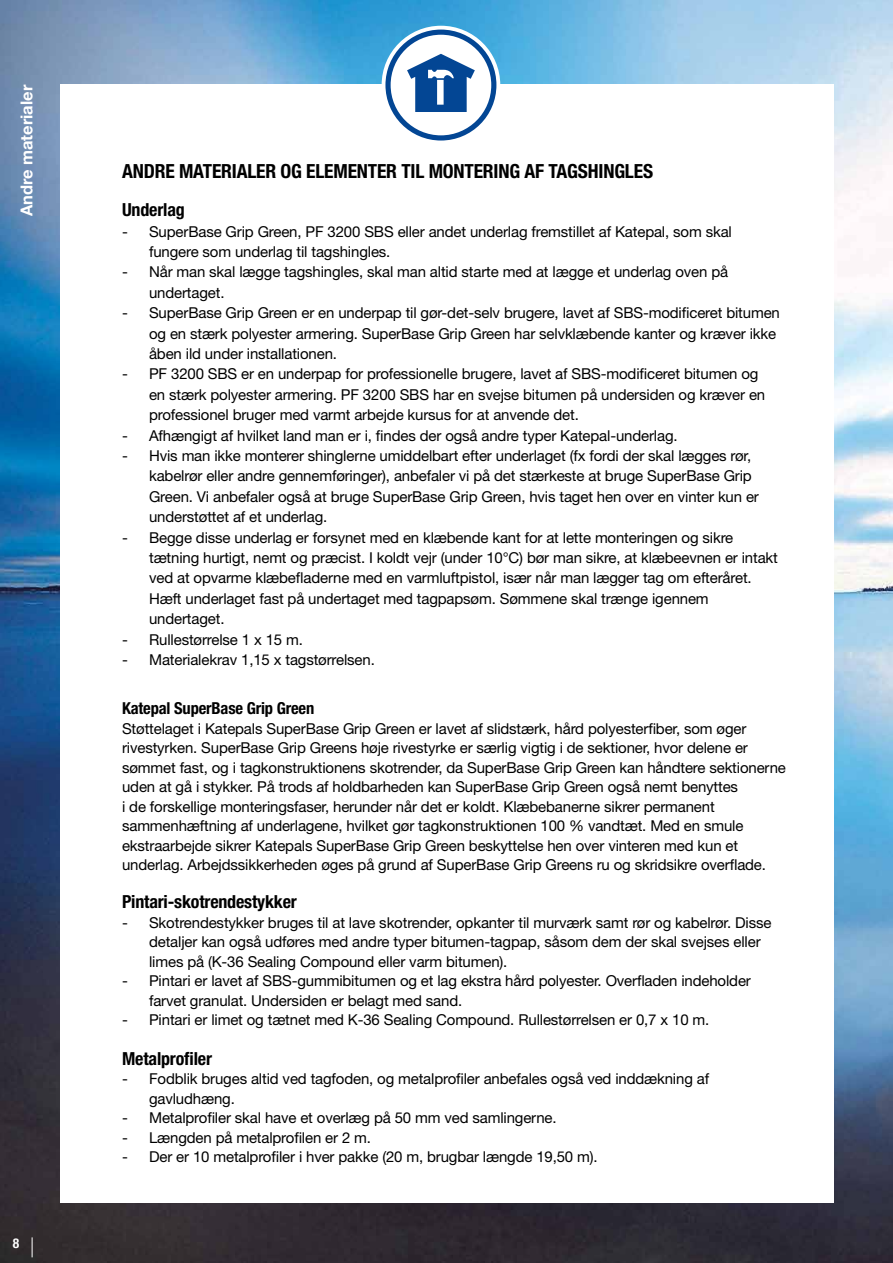
<style>
.page{position:relative;width:893px;height:1263px;background:#fff}
.page>*{position:absolute;margin:0;border:0;box-sizing:border-box;transform-origin:0 0}
.t1{font:700 condensed 19.5px "Helvetica Neue LT Std";letter-spacing:-.01em;color:#000}
.t2{font:700 condensed 18px "Helvetica Neue LT Std";letter-spacing:-.01em;color:#000}
.t3{font:700 condensed 16.5px "Helvetica Neue LT Std";letter-spacing:-.01em;color:#000}
.t4{font:700 16.5px "Helvetica Neue LT Std";color:#fff}
.t5{font:15px/20.4px "Helvetica Neue LT Std";letter-spacing:-.01em;color:#000}
.t6{font:700 condensed 13.5px "Helvetica Neue LT Std";color:#fff}
</style>
<div class="page">
<img style="left:0;top:0;width:893px;height:1263px">
<div style="left:60px;top:85px;width:774px;height:1118px;background:#fff"></div>
<div style="left:382px;top:26px;width:118px;height:118px;background:#fff;border-radius:50%"></div>
<svg style="left:385px;top:30px;width:111px;height:111px"></svg>
<svg style="left:32px;top:1237px;width:1px;height:20px"></svg>
<p class="t4" style="left:17px;top:216px;width:133px;rotate:-90deg">Andre materialer</p>
<p class="t6" style="left:13px;top:1235px;width:8px">8</p>
<h1 class="t1" style="left:122px;top:159px;width:532px">ANDRE MATERIALER OG ELEMENTER TIL MONTERING AF TAGSHINGLES</h1>
<p class="t2" style="left:122px;top:199px;width:64px">Underlag</p>
<p class="t5" style="left:149px;top:221px;width:584px;text-indent:-27px">- SuperBase Grip Green, PF 3200 SBS eller andet underlag fremstillet af Katepal, som skal fungere som underlag til tagshingles.</p>
<p class="t5" style="left:149px;top:261px;width:581px;text-indent:-27px">- Når man skal lægge tagshingles, skal man altid starte med at lægge et underlag oven på undertaget.</p>
<p class="t5" style="left:149px;top:302px;width:632px;text-indent:-27px">- SuperBase Grip Green er en underpap til gør-det-selv brugere, lavet af SBS-modificeret bitumen og en stærk polyester armering. SuperBase Grip Green har selvklæbende kanter og kræver ikke åben ild under installationen.</p>
<p class="t5" style="left:149px;top:363px;width:618px;text-indent:-27px">- PF 3200 SBS er en underpap for professionelle brugere, lavet af SBS-modificeret bitumen og en stærk polyester armering. PF 3200 SBS har en svejse bitumen på undersiden og kræver en professionel bruger med varmt arbejde kursus for at anvende det.</p>
<p class="t5" style="left:122px;top:425px;width:555px">- Afhængigt af hvilket land man er i, findes der også andre typer Katepal-underlag.</p>
<p class="t5" style="left:149px;top:445px;width:611px;text-indent:-27px">- Hvis man ikke monterer shinglerne umiddelbart efter underlaget (fx fordi der skal lægges rør, kabelrør eller andre gennemføringer), anbefaler vi på det stærkeste at bruge SuperBase Grip Green. Vi anbefaler også at bruge SuperBase Grip Green, hvis taget hen over en vinter kun er understøttet af et underlag.</p>
<p class="t5" style="left:149px;top:527px;width:630px;text-indent:-27px">- Begge disse underlag er forsynet med en klæbende kant for at lette monteringen og sikre tætning hurtigt, nemt og præcist. I koldt vejr (under 10°C) bør man sikre, at klæbeevnen er intakt ved at opvarme klæbefladerne med en varmluftpistol, især når man lægger tag om efteråret.<br>Hæft underlaget fast på undertaget med tagpapsøm. Sømmene skal trænge igennem undertaget.</p>
<p class="t5" style="left:122px;top:629px;width:180px">- Rullestørrelse 1 x 15 m.</p>
<p class="t5" style="left:122px;top:649px;width:252px">- Materialekrav 1,15 x tagstørrelsen.</p>
<p class="t3" style="left:122px;top:698px;width:194px">Katepal SuperBase Grip Green</p>
<p class="t5" style="left:122px;top:718px;width:665px;line-height:19.5px">Støttelaget i Katepals SuperBase Grip Green er lavet af slidstærk, hård polyesterfiber, som øger rivestyrken. SuperBase Grip Greens høje rivestyrke er særlig vigtig i de sektioner, hvor delene er sømmet fast, og i tagkonstruktionens skotrender, da SuperBase Grip Green kan håndtere sektionerne uden at gå i stykker. På trods af holdbarheden kan SuperBase Grip Green også nemt benyttes<br>i de forskellige monteringsfaser, herunder når det er koldt. Klæbebanerne sikrer permanent sammenhæftning af underlagene, hvilket gør tagkonstruktionen 100 % vandtæt. Med en smule ekstraarbejde sikrer Katepals SuperBase Grip Green beskyttelse hen over vinteren med kun et underlag. Arbejdssikkerheden øges på grund af SuperBase Grip Greens ru og skridsikre overflade.</p>
<p class="t2" style="left:122px;top:891px;width:176px">Pintari-skotrendestykker</p>
<p class="t5" style="left:149px;top:912px;width:624px;line-height:19.5px;text-indent:-27px">- Skotrendestykker bruges til at lave skotrender, opkanter til murværk samt rør og kabelrør. Disse detaljer kan også udføres med andre typer bitumen-tagpap, såsom dem der skal svejses eller limes på (K-36 Sealing Compound eller varm bitumen).</p>
<p class="t5" style="left:149px;top:971px;width:603px;line-height:19.5px;text-indent:-27px">- Pintari er lavet af SBS-gummibitumen og et lag ekstra hård polyester. Overfladen indeholder farvet granulat. Undersiden er belagt med sand.</p>
<p class="t5" style="left:122px;top:1009px;width:586px">- Pintari er limet og tætnet med K-36 Sealing Compound. Rullestørrelsen er 0,7 x 10 m.</p>
<p class="t2" style="left:122px;top:1047px;width:91px">Metalprofiler</p>
<p class="t5" style="left:149px;top:1069px;width:562px;line-height:19.5px;text-indent:-27px">- Fodblik bruges altid ved tagfoden, og metalprofiler anbefales også ved inddækning af gavludhæng.</p>
<p class="t5" style="left:122px;top:1107px;width:433px">- Metalprofiler skal have et overlæg på 50 mm ved samlingerne.</p>
<p class="t5" style="left:122px;top:1127px;width:248px">- Længden på metalprofilen er 2 m.</p>
<p class="t5" style="left:122px;top:1146px;width:475px">- Der er 10 metalprofiler i hver pakke (20 m, brugbar længde 19,50 m).</p>
</div>
